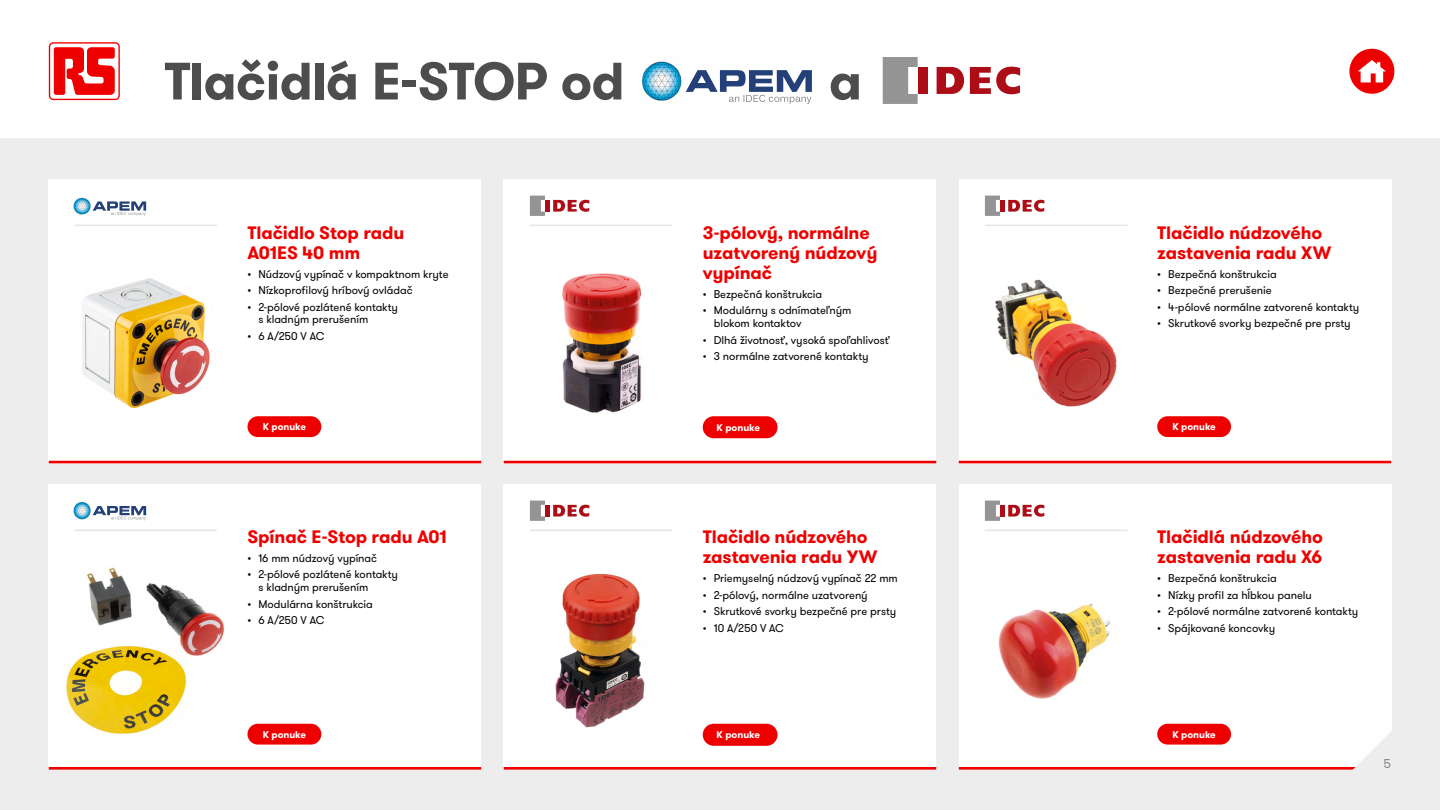
<style>
.page{position:relative;width:1440px;height:810px;background:#fff}
.page>*{position:absolute;margin:0;border:0;box-sizing:border-box;transform-origin:0 0}
.t1{font:700 52.5px "GT Walsheim";letter-spacing:-.02em;color:#4d4d4d}
.t2{font:700 18px/20.2px "GT Walsheim Pro";letter-spacing:-.005em;color:#ef0000}
.t3{font:12.75px "GT Walsheim Pro";color:#878787}
.t4{font:11.25px/12.8px "GT Walsheim Pro";letter-spacing:-.005em;color:#000}
.t5{font:700 9.75px "GT Walsheim";letter-spacing:-.005em;color:#fff}
</style>
<div class="page">
<div style="left:0;top:139px;width:1440px;height:671px;background:#ededed"></div>
<div style="left:959px;top:179px;width:432px;height:284px;background:#fff"></div>
<div style="left:959px;top:484px;width:432px;height:284px;background:#fff"></div>
<div style="left:49px;top:179px;width:432px;height:284px;background:#fff"></div>
<div style="left:49px;top:484px;width:432px;height:284px;background:#fff"></div>
<div style="left:504px;top:179px;width:432px;height:284px;background:#fff"></div>
<div style="left:504px;top:484px;width:432px;height:284px;background:#fff"></div>
<div style="left:45px;top:39px;width:78px;height:65px;background:linear-gradient(to right,#fff,#fff);border-radius:8px"></div>
<svg style="left:49px;top:42px;width:71px;height:58px"></svg>
<div style="left:50px;top:44px;width:68px;height:55px;background:#fff;border-radius:3px"></div>
<svg style="left:54px;top:47px;width:61px;height:48px"></svg>
<hr style="left:49px;top:767px;width:432px;height:3px;background:#ef0000">
<hr style="left:504px;top:767px;width:432px;height:3px;background:#ef0000">
<hr style="left:959px;top:767px;width:432px;height:3px;background:#ef0000">
<hr style="left:49px;top:461px;width:432px;height:2px;background:#ef0000">
<hr style="left:504px;top:461px;width:432px;height:2px;background:#ef0000">
<hr style="left:959px;top:461px;width:432px;height:2px;background:#ef0000">
<svg style="left:1349px;top:49px;width:45px;height:45px"></svg>
<svg style="left:1312px;top:682px;width:80px;height:88px"></svg>
<img style="left:562px;top:273px;width:80px;height:140px">
<img style="left:995px;top:279px;width:122px;height:128px">
<img style="left:555px;top:573px;width:90px;height:155px">
<img style="left:998px;top:603px;width:112px;height:96px">
<img style="left:66px;top:656px;width:121px;height:78px">
<img style="left:83px;top:567px;width:142px;height:91px">
<img style="left:82px;top:278px;width:128px;height:130px">
<div style="left:248px;top:416px;width:73px;height:21px;background:#ef0000;border-radius:10px"></div>
<div style="left:248px;top:724px;width:73px;height:21px;background:#ef0000;border-radius:10px"></div>
<div style="left:703px;top:416px;width:75px;height:22px;background:#ef0000;border-radius:11px"></div>
<div style="left:703px;top:724px;width:75px;height:22px;background:#ef0000;border-radius:11px"></div>
<div style="left:1157px;top:416px;width:74px;height:21px;background:#ef0000;border-radius:10px"></div>
<div style="left:1157px;top:724px;width:74px;height:21px;background:#ef0000;border-radius:10px"></div>
<img style="left:73px;top:197px;width:18px;height:18px">
<svg style="left:93px;top:201px;width:53px;height:15px"></svg>
<img style="left:73px;top:501px;width:18px;height:19px">
<svg style="left:93px;top:506px;width:53px;height:14px"></svg>
<img style="left:642px;top:60px;width:40px;height:42px">
<svg style="left:686px;top:70px;width:126px;height:34px"></svg>
<hr style="left:74px;top:225px;width:143px;height:1px;background:#ccc">
<hr style="left:74px;top:530px;width:143px;height:1px;background:#ccc">
<hr style="left:530px;top:225px;width:142px;height:1px;background:#ccc">
<hr style="left:530px;top:530px;width:142px;height:1px;background:#ccc">
<hr style="left:985px;top:225px;width:142px;height:1px;background:#ccc">
<hr style="left:985px;top:530px;width:142px;height:1px;background:#ccc">
<svg style="left:883px;top:57px;width:35px;height:47px;background:#a5a5a5"></svg>
<svg style="left:937px;top:67px;width:27px;height:27px"></svg>
<div style="left:918px;top:67px;width:10px;height:27px;background:#ad0d17"></div>
<svg style="left:970px;top:67px;width:50px;height:27px"></svg>
<svg style="left:985px;top:196px;width:15px;height:20px"></svg>
<hr style="left:1000px;top:200px;width:4px;height:12px;background:#ad0d17">
<svg style="left:1008px;top:200px;width:36px;height:12px"></svg>
<svg style="left:985px;top:501px;width:15px;height:20px"></svg>
<hr style="left:1000px;top:505px;width:4px;height:12px;background:#ad0d17">
<svg style="left:1008px;top:505px;width:36px;height:12px"></svg>
<svg style="left:530px;top:196px;width:15px;height:20px"></svg>
<hr style="left:545px;top:200px;width:4px;height:12px;background:#ad0d17">
<svg style="left:553px;top:200px;width:36px;height:12px"></svg>
<svg style="left:530px;top:501px;width:15px;height:20px"></svg>
<hr style="left:545px;top:505px;width:4px;height:12px;background:#ad0d17">
<svg style="left:553px;top:505px;width:36px;height:12px"></svg>
<p class="t1" style="left:164px;top:47px;width:462px">Tlačidlá E-STOP od</p>
<p class="t2" style="left:248px;top:222px;width:158px">Tlačidlo Stop radu<br>A01ES 40 mm</p>
<p class="t4" style="left:248px;top:267px;width:203px">• Núdzový vypínač v kompaktnom kryte</p>
<p class="t4" style="left:248px;top:284px;width:167px">• Nízkoprofilový hríbový ovládač</p>
<p class="t4" style="left:258px;top:300px;width:141px;text-indent:-11px">• 2-pólové pozlátené kontakty s kladným prerušením</p>
<p class="t4" style="left:248px;top:330px;width:78px">• 6 A/250 V AC</p>
<p class="t5" style="left:263px;top:421px;width:45px">K ponuke</p>
<p class="t2" style="left:248px;top:527px;width:201px">Spínač E-Stop radu A01</p>
<p class="t4" style="left:248px;top:552px;width:131px">• 16 mm núdzový vypínač</p>
<p class="t4" style="left:258px;top:568px;width:141px;text-indent:-11px">• 2-pólové pozlátené kontakty s kladným prerušením</p>
<p class="t4" style="left:248px;top:597px;width:127px">• Modulárna konštrukcia</p>
<p class="t4" style="left:248px;top:614px;width:78px">• 6 A/250 V AC</p>
<p class="t5" style="left:263px;top:728px;width:45px">K ponuke</p>
<p class="t1" style="left:829px;top:47px;width:35px">a</p>
<p class="t2" style="left:703px;top:222px;width:176px">3-pólový, normálne uzatvorený núdzový vypínač</p>
<p class="t4" style="left:703px;top:288px;width:121px">• Bezpečná konštrukcia</p>
<p class="t4" style="left:714px;top:304px;width:139px;text-indent:-11px">• Modulárny s odnímateľným blokom kontaktov</p>
<p class="t4" style="left:703px;top:333px;width:189px">• Dlhá životnosť, vysoká spoľahlivosť</p>
<p class="t4" style="left:703px;top:350px;width:167px">• 3 normálne zatvorené kontakty</p>
<p class="t5" style="left:717px;top:421px;width:45px">K ponuke</p>
<p class="t2" style="left:703px;top:527px;width:176px">Tlačidlo núdzového zastavenia radu YW</p>
<p class="t4" style="left:703px;top:572px;width:197px">• Priemyselný núdzový vypínač 22 mm</p>
<p class="t4" style="left:703px;top:588px;width:166px">• 2-pólový, normálne uzatvorený</p>
<p class="t4" style="left:703px;top:605px;width:195px">• Skrutkové svorky bezpečné pre prsty</p>
<p class="t4" style="left:703px;top:621px;width:83px">• 10 A/250 V AC</p>
<p class="t5" style="left:717px;top:729px;width:45px">K ponuke</p>
<p class="t2" style="left:1157px;top:222px;width:176px">Tlačidlo núdzového zastavenia radu XW</p>
<p class="t4" style="left:1157px;top:267px;width:121px">• Bezpečná konštrukcia</p>
<p class="t4" style="left:1157px;top:284px;width:116px">• Bezpečné prerušenie</p>
<p class="t4" style="left:1157px;top:300px;width:204px">• 4-pólové normálne zatvorené kontakty</p>
<p class="t4" style="left:1157px;top:317px;width:195px">• Skrutkové svorky bezpečné pre prsty</p>
<p class="t5" style="left:1173px;top:421px;width:45px">K ponuke</p>
<p class="t2" style="left:1157px;top:527px;width:167px">Tlačidlá núdzového zastavenia radu X6</p>
<p class="t4" style="left:1157px;top:572px;width:121px">• Bezpečná konštrukcia</p>
<p class="t4" style="left:1157px;top:588px;width:156px">• Nízky profil za hĺbkou panelu</p>
<p class="t4" style="left:1157px;top:605px;width:203px">• 2-pólové normálne zatvorené kontakty</p>
<p class="t4" style="left:1157px;top:621px;width:120px">• Spájkované koncovky</p>
<p class="t5" style="left:1173px;top:728px;width:45px">K ponuke</p>
<p class="t3" style="left:1384px;top:756px;width:9px">5</p>
</div>
